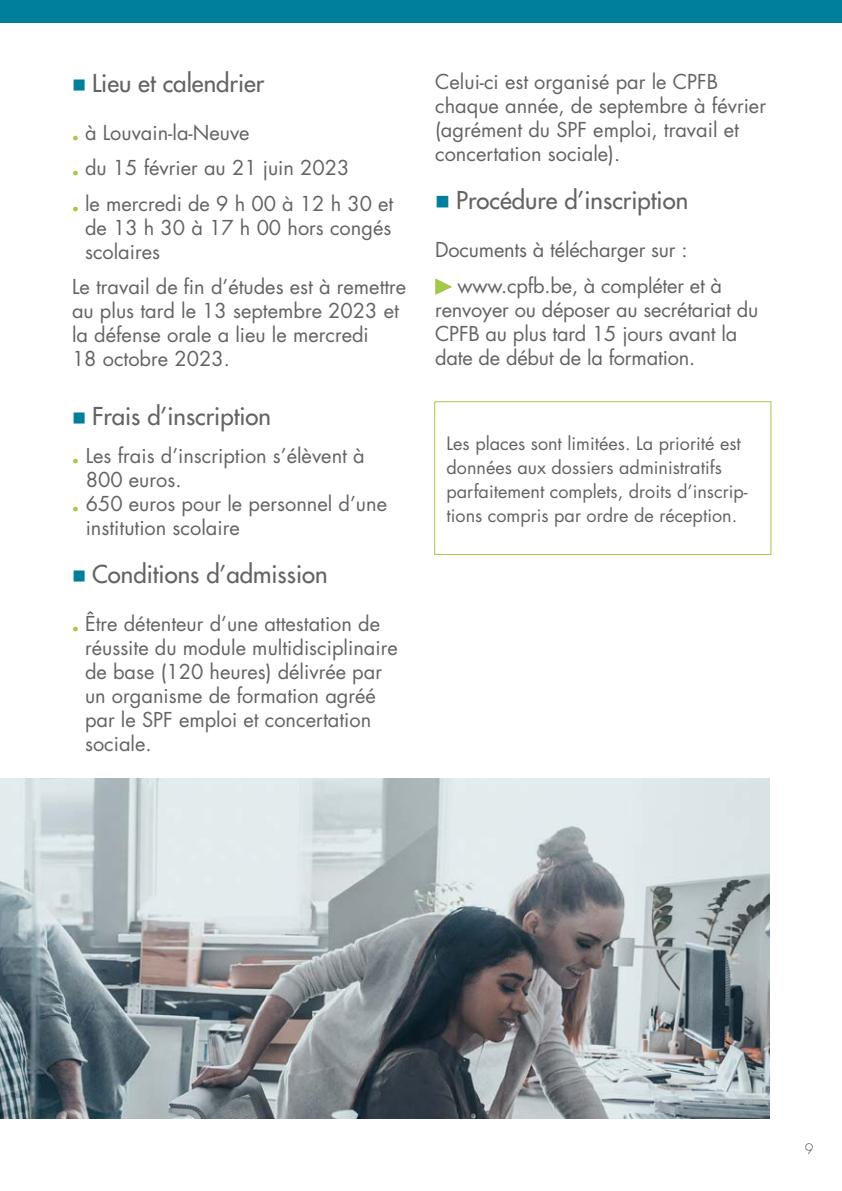
<style>
.page{position:relative;width:842px;height:1191px;background:#fff}
.page>*{position:absolute;margin:0;border:0;box-sizing:border-box;transform-origin:0 0}
.t1{font:500 24px "Futura Std";color:#646363}
.t2{font:20px/24px "Futura Std";color:#646363}
.t3{font:18px/24px "Futura Std";color:#646363}
.t4{font:300 14px "Futura Std";color:#575756}
.s1{color:#007f9c}
.s2{font-weight:700;color:#a4c847}
</style>
<div class="page">
<svg style="left:435px;top:279px;width:17px;height:16px"></svg>
<img style="left:0;top:779px;width:770px;height:340px">
<div style="left:0;top:0;width:842px;height:23px;background:#007f9c"></div>
<div style="left:434px;top:401px;width:337px;height:154px;border:1px solid #a4c847"></div>
<p class="t1" style="left:72px;top:68px;width:194px"><span class="s1">■</span> Lieu et calendrier</p>
<p class="t2" style="left:72px;top:115px;width:323px;line-height:35.4px"><span class="s2">.</span> à Louvain-la-Neuve<br><span class="s2">.</span> du 15 février au 21 juin 2023<br><span class="s2">.</span> le mercredi de 9 h 00 à 12 h 30 et</p>
<p class="t2" style="left:85px;top:215px;width:308px">de 13 h 30 à 17 h 00 hors congés scolaires</p>
<p class="t2" style="left:72px;top:275px;width:336px">Le travail de fin d’études est à remettre au plus tard le 13 septembre 2023 et la défense orale a lieu le mercredi<br>18 octobre 2023.</p>
<p class="t1" style="left:72px;top:401px;width:201px"><span class="s1">■</span> Frais d’inscription</p>
<p class="t2" style="left:72px;top:444px;width:294px"><span class="s2">.</span> Les frais d’inscription s’élèvent à</p>
<p class="t2" style="left:86px;top:468px;width:97px">800 euros.</p>
<p class="t2" style="left:72px;top:492px;width:317px"><span class="s2">.</span> 650 euros pour le personnel d’une</p>
<p class="t2" style="left:86px;top:516px;width:156px">institution scolaire</p>
<p class="t1" style="left:72px;top:559px;width:257px"><span class="s1">■</span> Conditions d’admission</p>
<p class="t2" style="left:85px;top:612px;width:314px;text-indent:-13px"><span class="s2">.</span> Être détenteur d’une attestation de réussite du module multidisciplinaire de base (120 heures) délivrée par un organisme de formation agréé par le SPF emploi et concertation sociale.</p>
<p class="t2" style="left:435px;top:69px;width:332px">Celui-ci est organisé par le CPFB chaque année, de septembre à février (agrément du SPF emploi, travail et concertation sociale).</p>
<p class="t1" style="left:435px;top:185px;width:255px"><span class="s1">■</span> Procédure d’inscription</p>
<p class="t2" style="left:457px;top:232px;width:266px;line-height:35.6px;text-indent:-22px">Documents à télécharger sur : www.cpfb.be, à compléter et à</p>
<p class="t2" style="left:435px;top:298px;width:325px">renvoyer ou déposer au secrétariat du<br>CPFB au plus tard 15 jours avant la date de début de la formation.</p>
<p class="t3" style="left:446px;top:431px;width:303px">Les places sont limitées. La priorité est données aux dossiers administratifs parfaitement complets, droits d’inscrip&shy;tions compris par ordre de réception.</p>
<p class="t4" style="left:805px;top:1140px;width:10px">9</p>
</div>
